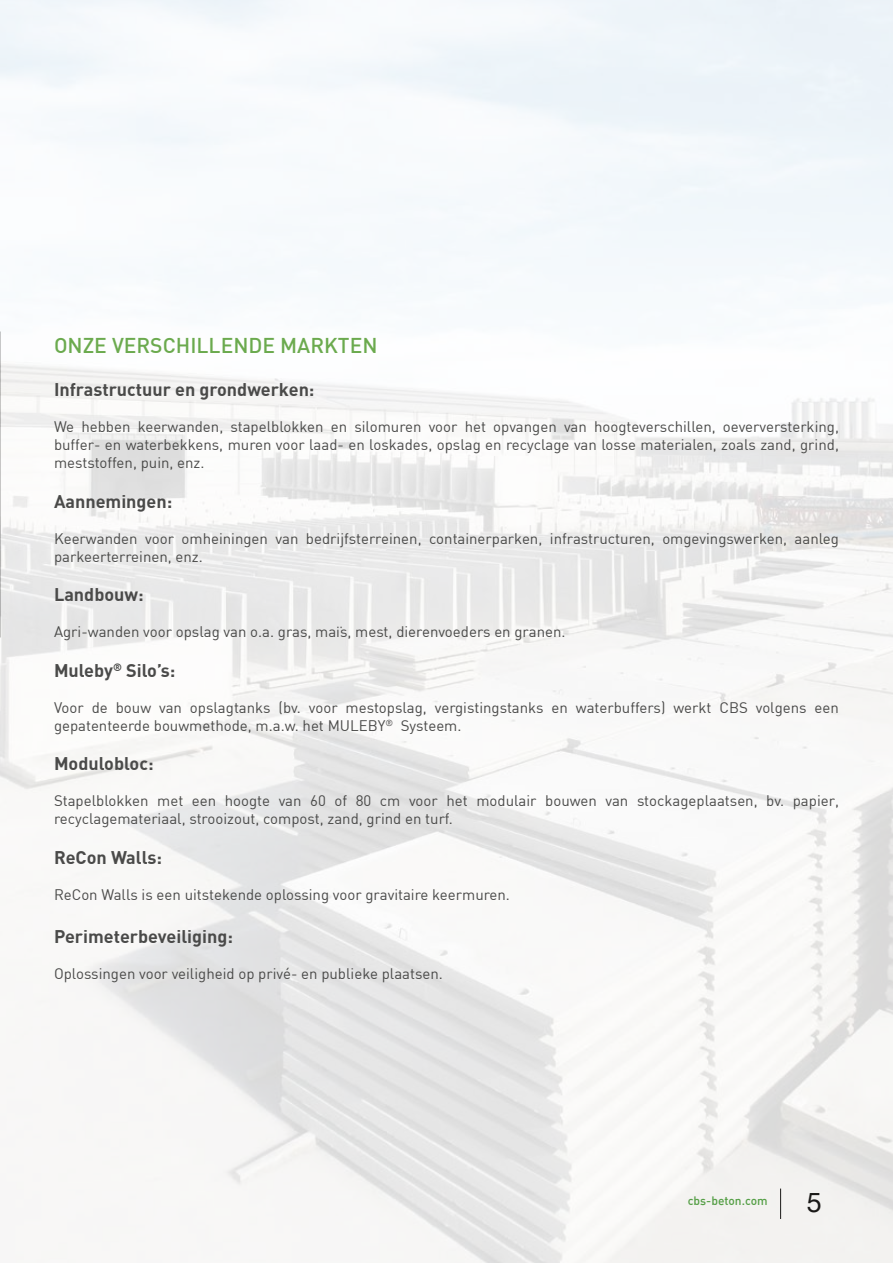
<style>
.page{position:relative;width:893px;height:1263px;background:#fff}
.page>*{position:absolute;margin:0;border:0;box-sizing:border-box;transform-origin:0 0}
.t1{font:27px "Helvetica Neue";color:#000}
.t2{font:500 21px "DIN";color:#6baa4e}
.t3{font:700 18px "DIN";color:#4a4a49}
.t4{font:15px/18px "DIN";color:#4a4a49}
.t5{font:500 12px "DIN";color:#459d36}
</style>
<div class="page">
<img style="left:0;top:0;width:893px;height:1263px">
<h2 class="t2" style="left:54px;top:332px;width:325px">ONZE VERSCHILLENDE MARKTEN</h2>
<p class="t3" style="left:54px;top:378px;width:262px">Infrastructuur en grondwerken:</p>
<p class="t4" style="left:54px;top:417px;width:786px;text-align:justify">We hebben keerwanden, stapelblokken en silomuren voor het opvangen van hoogteverschillen, oeverversterking, buffer- en waterbekkens, muren voor laad- en loskades, opslag en recyclage van losse materialen, zoals zand, grind, meststoffen, puin, enz.</p>
<p class="t3" style="left:54px;top:489px;width:120px">Aannemingen:</p>
<p class="t4" style="left:54px;top:529px;width:786px">Keerwanden voor omheiningen van bedrijfsterreinen, containerparken, infrastructuren, omgevingswerken, aanleg parkeerterreinen, enz.</p>
<p class="t3" style="left:54px;top:583px;width:91px">Landbouw:</p>
<p class="t4" style="left:54px;top:622px;width:513px">Agri-wanden voor opslag van o.a. gras, maïs, mest, dierenvoeders en granen.</p>
<p class="t3" style="left:54px;top:658px;width:123px">Muleby<sup>®</sup> Silo’s:</p>
<p class="t4" style="left:54px;top:698px;width:786px">Voor de bouw van opslagtanks (bv. voor mestopslag, vergistingstanks en waterbuffers) werkt CBS volgens een gepatenteerde bouwmethode, m.a.w. het MULEBY<sup>®</sup> Systeem.</p>
<p class="t3" style="left:54px;top:752px;width:101px">Modulobloc:</p>
<p class="t4" style="left:54px;top:792px;width:786px">Stapelblokken met een hoogte van 60 of 80 cm voor het modulair bouwen van stockageplaatsen, bv. papier, recyclagemateriaal, strooizout, compost, zand, grind en turf.</p>
<p class="t3" style="left:54px;top:846px;width:110px">ReCon Walls:</p>
<p class="t4" style="left:54px;top:885px;width:457px">ReCon Walls is een uitstekende oplossing voor gravitaire keermuren.</p>
<p class="t3" style="left:54px;top:925px;width:180px">Perimeterbeveiliging:</p>
<p class="t4" style="left:54px;top:964px;width:390px">Oplossingen voor veiligheid op privé- en publieke plaatsen.</p>
<p class="t5" style="left:688px;top:1193px;width:81px">cbs-beton.com</p>
<h1 class="t1" style="left:807px;top:1183px;width:17px">5</h1>
</div>
